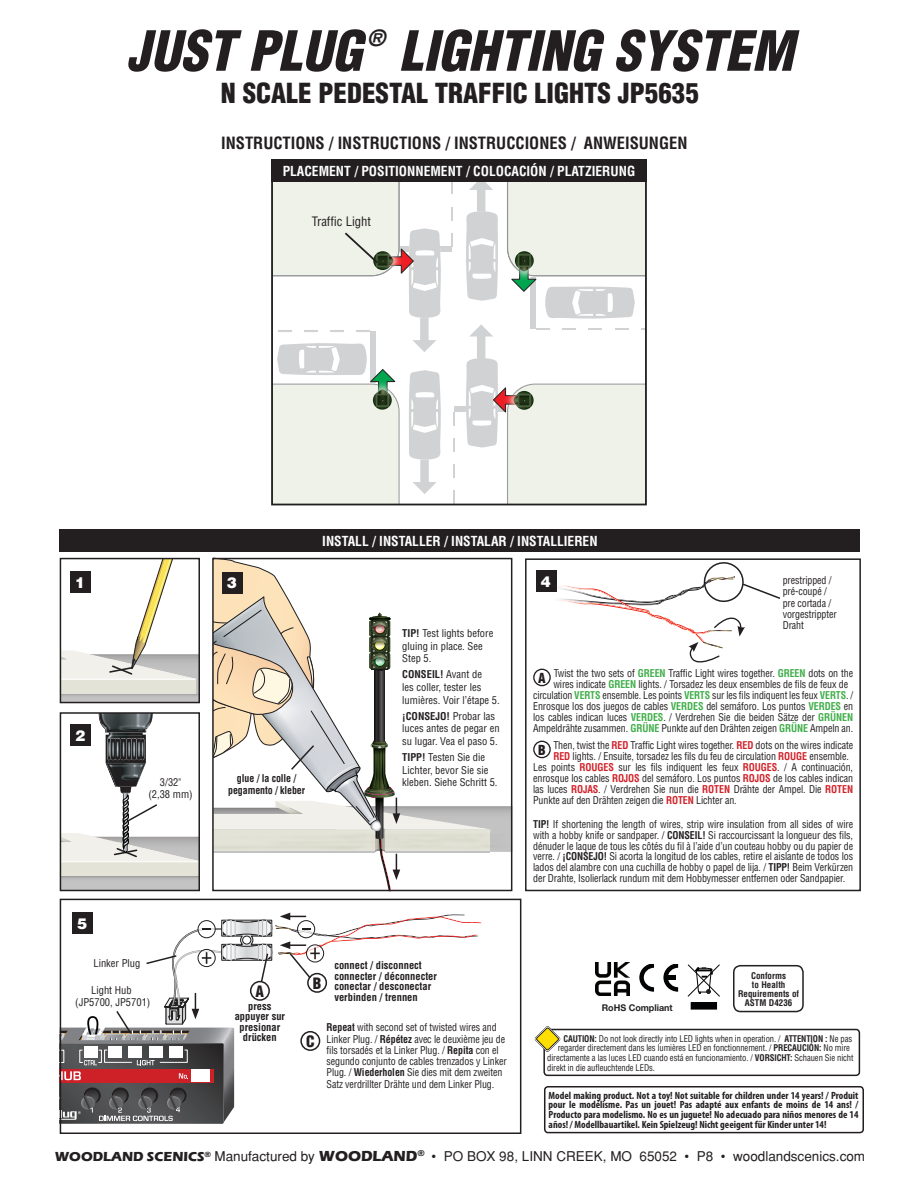
<style>
.page{position:relative;width:918px;height:1188px;background:#fff}
.page>*{position:absolute;margin:0;border:0;box-sizing:border-box;transform-origin:0 0}
.t1{font:italic 900 condensed 54px "Helvetica";color:#231f20}
.t2{font:900 condensed 27px "Helvetica";color:#231f20}
.t3{font:italic 900 condensed 21.9px "Helvetica";color:#231f20}
.t4{font:700 condensed 16.5px "Helvetica";color:#231f20}
.t5{font:900 condensed 15.3px "Helvetica";color:#231f20}
.t6{font:900 15px "Helvetica";color:#fff}
.t7{font:13.5px "Helvetica";color:#231f20}
.t8{font:700 condensed 13.5px "Helvetica";color:#fff}
.t9{font:condensed 12.75px "Helvetica";color:#231f20}
.t10{font:condensed 10.5px/11.2px "Helvetica";letter-spacing:-.01em;color:#231f20;scale:.95 1}
.t11{font:700 condensed 10.5px/9.8px "Myriad Pro";color:#231f20;text-align:justify}
.t12{font:condensed 10.5px/12.6px "Helvetica";letter-spacing:-.01em;color:#231f20}
.t13{font:700 condensed 10.5px/10.5px "Helvetica";color:#231f20;text-align:center}
.t14{font:condensed 10.5px "Helvetica";letter-spacing:-.01em;color:#231f20;scale:.94 1}
.t15{font:700 condensed 10.5px/12px "Helvetica";color:#231f20;text-align:center;scale:.95 1}
.t16{font:700 9.3px "Helvetica Neue";color:#231f20}
.t17{font:condensed 9px "Helvetica";letter-spacing:-.01em;color:#231f20;scale:.95 1}
.t18{font:700 condensed 9px/9px "Helvetica";color:#231f20;text-align:center}
.s1{font-weight:700}
.s2{font-weight:900;font-size:13.5px}
.s3{font-weight:700;color:#40ae49}
.s4{font-weight:700;color:#d1232a}
.s5{font-family:"Eras ITC";font-weight:700}
.s6{font-family:"Eras ITC";font-weight:700;font-size:15px}
</style>
<div class="page">
<div style="left:544px;top:1086px;width:320px;height:47px;border:2px solid #231f20;border-radius:3px"></div>
<div style="left:543px;top:1029px;width:317px;height:47px;border:2px solid #231f20;border-radius:3px"></div>
<svg style="left:534px;top:1026px;width:27px;height:27px"></svg>
<div style="left:733px;top:965px;width:71px;height:47px;border:2px solid #231f20;border-radius:7px"></div>
<div style="left:454px;top:407px;width:52px;height:5px;background:#d1d2d4"></div>
<div style="left:400px;top:247px;width:52px;height:5px;background:#d1d2d4"></div>
<svg style="left:451px;top:233px;width:2px;height:14px"></svg>
<svg style="left:451px;top:207px;width:2px;height:13px"></svg>
<svg style="left:451px;top:182px;width:2px;height:12px"></svg>
<svg style="left:454px;top:412px;width:1px;height:13px"></svg>
<svg style="left:454px;top:438px;width:1px;height:13px"></svg>
<svg style="left:454px;top:465px;width:1px;height:13px"></svg>
<svg style="left:466px;top:182px;width:178px;height:320px"></svg>
<div style="left:271px;top:159px;width:376px;height:23px;background:#231f20"></div>
<svg style="left:272px;top:182px;width:169px;height:323px"></svg>
<svg style="left:213px;top:558px;width:299px;height:333px"></svg>
<div style="left:60px;top:529px;width:800px;height:23px;background:#231f20"></div>
<svg style="left:60px;top:713px;width:139px;height:177px"></svg>
<svg style="left:63px;top:561px;width:134px;height:139px"></svg>
<div style="left:60px;top:558px;width:140px;height:145px;border:2px solid #231f20"></div>
<div style="left:71px;top:571px;width:20px;height:22px;background:#231f20"></div>
<div style="left:525px;top:558px;width:336px;height:333px;border:2px solid #231f20"></div>
<div style="left:536px;top:570px;width:21px;height:22px;background:#231f20"></div>
<div style="left:533px;top:669px;width:18px;height:17px;border:1px solid #231f20;border-radius:50%"></div>
<div style="left:533px;top:741px;width:18px;height:17px;border:1px solid #231f20;border-radius:50%"></div>
<svg style="left:558px;top:562px;width:223px;height:101px"></svg>
<div style="left:60px;top:899px;width:461px;height:235px;border:2px solid #231f20"></div>
<div style="left:73px;top:912px;width:20px;height:22px;background:#231f20"></div>
<div style="left:691px;top:1003px;width:26px;height:6px;background:#010203"></div>
<svg style="left:687px;top:964px;width:33px;height:33px"></svg>
<svg style="left:639px;top:964px;width:15px;height:28px"></svg>
<svg style="left:663px;top:964px;width:15px;height:28px"></svg>
<img style="left:596px;top:963px;width:33px;height:33px">
<svg style="left:60px;top:913px;width:422px;height:211px"></svg>
<h1 class="t1" style="left:126px;top:17px;width:237px">JUST PLUG</h1>
<h3 class="t3" style="left:367px;top:25px;width:20px">®</h3>
<h1 class="t1" style="left:399px;top:17px;width:396px">LIGHTING SYSTEM</h1>
<h2 class="t2" style="left:221px;top:76px;width:479px">N SCALE PEDESTAL TRAFFIC LIGHTS JP5635</h2>
<h3 class="t4" style="left:221px;top:133px;width:468px">INSTRUCTIONS / INSTRUCTIONS / INSTRUCCIONES / ANWEISUNGEN</h3>
<p class="t8" style="left:283px;top:163px;width:354px">PLACEMENT / POSITIONNEMENT / COLOCACIÓN / PLATZIERUNG</p>
<p class="t9" style="left:312px;top:214px;width:61px">Traffic Light</p>
<p class="t8" style="left:322px;top:533px;width:277px">INSTALL / INSTALLER / INSTALAR / INSTALLIEREN</p>
<h3 class="t6" style="left:75px;top:573px;width:12px">1</h3>
<h3 class="t6" style="left:541px;top:571px;width:12px">4</h3>
<p class="t10" style="left:783px;top:575px;width:58px">prestripped / pré-coupé / pre cortada / vorgestrippter<br>Draht</p>
<h3 class="t6" style="left:227px;top:573px;width:12px">3</h3>
<p class="t12" style="left:402px;top:627px;width:93px"><span class="s1">TIP!</span> Test lights before gluing in place. See<br>Step 5.</p>
<p class="t12" style="left:402px;top:668px;width:99px"><span class="s1">CONSEIL!</span> Avant de<br>les coller, tester les lumières. Voir l’étape 5.</p>
<p class="t12" style="left:402px;top:709px;width:99px"><span class="s1">¡CONSEJO!</span> Probar las luces antes de pegar en su lugar. Vea el paso 5.</p>
<p class="t12" style="left:402px;top:751px;width:97px"><span class="s1">TIPP!</span> Testen Sie die<br>Lichter, bevor Sie sie kleben. Siehe Schritt 5.</p>
<p class="t10" style="left:538px;top:668px;width:333px"><span class="s2">A</span> Twist the two sets of <span class="s3">GREEN</span> Traffic Light wires together. <span class="s3">GREEN</span> dots on the</p>
<p class="t10" style="left:553px;top:678px;width:312px">wires indicate <span class="s3">GREEN</span> lights. / Torsadez les deux ensembles de fils de feux de</p>
<p class="t14" style="left:533px;top:689px;width:342px">circulation <span class="s3">VERTS</span> ensemble. Les points <span class="s3">VERTS</span> sur les fils indiquent les feux <span class="s3">VERTS</span>. /</p>
<p class="t10" style="left:533px;top:700px;width:338px">Enrosque los dos juegos de cables <span class="s3">VERDES</span> del semáforo. Los puntos <span class="s3">VERDES</span> en</p>
<p class="t10" style="left:533px;top:711px;width:338px">los cables indican luces <span class="s3">VERDES</span>. / Verdrehen Sie die beiden Sätze der <span class="s3">GRÜNEN</span></p>
<p class="t10" style="left:533px;top:722px;width:338px">Ampeldrähte zusammen. <span class="s3">GRÜNE</span> Punkte auf den Drähten zeigen <span class="s3">GRÜNE</span> Ampeln an.</p>
<p class="t10" style="left:538px;top:740px;width:333px"><span class="s2">B</span> Then, twist the <span class="s4">RED</span> Traffic Light wires together. <span class="s4">RED</span> dots on the wires indicate</p>
<p class="t10" style="left:553px;top:750px;width:313px"><span class="s4">RED</span> lights. / Ensuite, torsadez les fils du feu de circulation <span class="s4">ROUGE</span> ensemble.</p>
<p class="t10" style="left:533px;top:761px;width:338px">Les points <span class="s4">ROUGES</span> sur les fils indiquent les feux <span class="s4">ROUGES</span>. / A continuación,</p>
<p class="t10" style="left:533px;top:772px;width:338px">enrosque los cables <span class="s4">ROJOS</span> del semáforo. Los puntos <span class="s4">ROJOS</span> de los cables indican</p>
<p class="t10" style="left:533px;top:783px;width:338px">las luces <span class="s4">ROJAS</span>. / Verdrehen Sie nun die <span class="s4">ROTEN</span> Drähte der Ampel. Die <span class="s4">ROTEN</span></p>
<p class="t10" style="left:533px;top:794px;width:216px">Punkte auf den Drähten zeigen die <span class="s4">ROTEN</span> Lichter an.</p>
<p class="t10" style="left:533px;top:818px;width:338px;text-align:justify"><span class="s1">TIP!</span> If shortening the length of wires, strip wire insulation from all sides of wire with a hobby knife or sandpaper. / <span class="s1">CONSEIL!</span> Si raccourcissant la longueur des fils, dénuder le laque de tous les côtés du fil à l’aide d’un couteau hobby ou du papier de verre. / <span class="s1">¡CONSEJO!</span> Si acorta la longitud de los cables, retire el aislante de todos los lados del alambre con una cuchilla de hobby o papel de lija. / <span class="s1">TIPP!</span> Beim Verkürzen der Drahte, Isolierlack rundum mit dem Hobbymesser entfernen oder Sandpapier.</p>
<h3 class="t6" style="left:75px;top:726px;width:12px">2</h3>
<p class="t15" style="left:228px;top:772px;width:83px">glue / la colle / pegamento / kleber</p>
<p class="t12" style="left:148px;top:775px;width:46px;text-align:center">3/32" (2,38 mm)</p>
<h3 class="t6" style="left:77px;top:913px;width:12px">5</h3>
<p class="t12" style="left:93px;top:957px;width:48px">Linker Plug</p>
<p class="t12" style="left:75px;top:983px;width:77px;text-align:center">Light Hub (JP5700, JP5701)</p>
<h3 class="t5" style="left:256px;top:982px;width:10px">A</h3>
<p class="t13" style="left:235px;top:1001px;width:52px">press appuyer sur presionar drücken</p>
<h3 class="t5" style="left:313px;top:974px;width:10px">B</h3>
<p class="t13" style="left:334px;top:960px;width:104px;text-align:left">connect / disconnect connecter / déconnecter conectar / desconectar verbinden / trennen</p>
<h3 class="t5" style="left:306px;top:1032px;width:10px">C</h3>
<p class="t10" style="left:327px;top:1022px;width:191px"><span class="s1">Repeat</span> with second set of twisted wires and Linker Plug. / <span class="s1">Répétez</span> avec le deuxième jeu de fils torsadés et la Linker Plug. / <span class="s1">Repita</span> con el segundo conjunto de cables trenzados y Linker Plug. / <span class="s1">Wiederholen</span> Sie dies mit dem zweiten Satz verdrillter Drähte und dem Linker Plug.</p>
<p class="t16" style="left:602px;top:1002px;width:72px">RoHS Compliant</p>
<p class="t18" style="left:738px;top:971px;width:62px">Conforms<br>to Health<br>Requirements of<br>ASTM D4236</p>
<p class="t17" style="left:563px;top:1033px;width:306px"><span class="s1">CAUTION:</span> Do not look directly into LED lights when in operation. / <span class="s1">ATTENTION :</span> Ne pas</p>
<p class="t17" style="left:558px;top:1043px;width:309px">regarder directement dans les lumières LED en fonctionnement. / <span class="s1">PRECAUCIÓN:</span> No mire</p>
<p class="t17" style="left:547px;top:1052px;width:324px">directamente a las luces LED cuando está en funcionamiento. / <span class="s1">VORSICHT:</span> Schauen Sie nicht</p>
<p class="t17" style="left:547px;top:1062px;width:115px">direkt in die aufleuchtende LEDs.</p>
<p class="t11" style="left:549px;top:1090px;width:311px">Model making product. Not a toy! Not suitable for children under 14 years! / Produit pour le modélisme. Pas un jouet! Pas adapté aux enfants de moins de 14 ans! / Producto para modelismo. No es un juguete! No adecuado para niños menores de 14 años! / Modellbauartikel. Kein Spielzeug! Nicht geeigent für Kinder unter 14!</p>
<p class="t7" style="left:55px;top:1148px;width:812px"><span class="s5">WOODLAND SCENICS</span><sup>®</sup> Manufactured by <span class="s6">WOODLAND</span><sup>®</sup> • PO BOX 98, LINN CREEK, MO 65052 • P8 • woodlandscenics.com</p>
</div>
